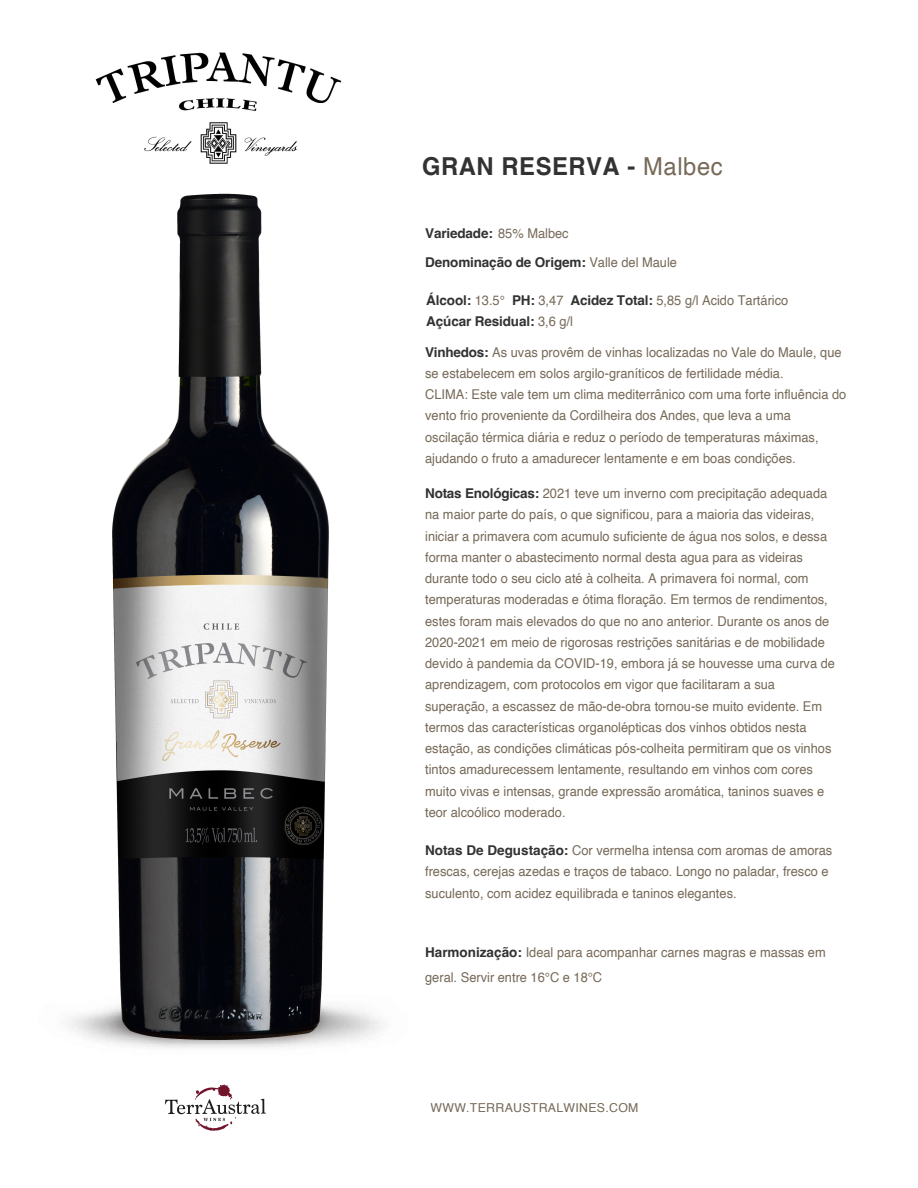
<style>
.page{position:relative;width:918px;height:1188px;background:#fff}
.page>*{position:absolute;margin:0;border:0;box-sizing:border-box;transform-origin:0 0}
.t1{font:700 24.75px "Helvetica";letter-spacing:.025em;color:#313231;scale:.96 1}
.t2{font:13.5px/21.3px "Helvetica";color:#766958;scale:.95 1}
.t3{font:700 13.5px/29.1px "Helvetica";letter-spacing:-.01em;color:#313231}
.t4{font:12.3px "Helvetica";letter-spacing:.025em;color:#766958}
.s1{font-weight:400;color:#766958}
.s2{font-weight:700;color:#313231}
</style>
<div class="page">
<svg style="left:165px;top:1084px;width:101px;height:47px"></svg>
<img style="left:112px;top:193px;width:217px;height:766px">
<img style="left:69px;top:959px;width:314px;height:90px">
<img style="left:95px;top:52px;width:247px;height:112px">
<h1 class="t1" style="left:422px;top:152px;width:315px">GRAN RESERVA - <span class="s1">Malbec</span></h1>
<p class="t3" style="left:425px;top:221px;width:253px">Variedade: <span class="s1">85% Malbec<br></span>Denominação de Origem: <span class="s1">Valle del Maule</span></p>
<p class="t3" style="left:426px;top:291px;width:364px;line-height:21.3px">Álcool: <span class="s1">13.5°</span> PH: <span class="s1">3,47</span> Acidez Total: <span class="s1">5,85 g/l Acido Tartárico<br></span>Açúcar Residual: <span class="s1">3,6 g/l</span></p>
<p class="t2" style="left:425px;top:342px;width:445px"><span class="s2">Vinhedos:</span> As uvas provêm de vinhas localizadas no Vale do Maule, que se estabelecem em solos argilo-graníticos de fertilidade média.<br>CLIMA: Este vale tem um clima mediterrânico com uma forte influência do vento frio proveniente da Cordilheira dos Andes, que leva a uma oscilação térmica diária e reduz o período de temperaturas máximas, ajudando o fruto a amadurecer lentamente e em boas condições.</p>
<p class="t2" style="left:425px;top:483px;width:433px"><span class="s2">Notas Enológicas:</span> 2021 teve um inverno com precipitação adequada na maior parte do país, o que significou, para a maioria das videiras, iniciar a primavera com acumulo suficiente de água nos solos, e dessa forma manter o abastecimento normal desta agua para as videiras durante todo o seu ciclo até à colheita. A primavera foi normal, com temperaturas moderadas e ótima floração. Em termos de rendimentos, estes foram mais elevados do que no ano anterior. Durante os anos de 2020-2021 em meio de rigorosas restrições sanitárias e de mobilidade devido à pandemia da COVID-19, embora já se houvesse uma curva de aprendizagem, com protocolos em vigor que facilitaram a sua superação, a escassez de mão-de-obra tornou-se muito evidente. Em termos das características organolépticas dos vinhos obtidos nesta estação, as condições climáticas pós-colheita permitiram que os vinhos tintos amadurecessem lentamente, resultando em vinhos com cores muito vivas e intensas, grande expressão aromática, taninos suaves e teor alcoólico moderado.</p>
<p class="t2" style="left:425px;top:840px;width:430px"><span class="s2">Notas De Degustação:</span> Cor vermelha intensa com aromas de amoras frescas, cerejas azedas e traços de tabaco. Longo no paladar, fresco e suculento, com acidez equilibrada e taninos elegantes.</p>
<p class="t2" style="left:425px;top:939px;width:423px;line-height:25.5px"><span class="s2">Harmonização:</span> Ideal para acompanhar carnes magras e massas em geral. Servir entre 16°C e 18°C</p>
<p class="t4" style="left:430px;top:1098px;width:209px">WWW.TERRAUSTRALWINES.COM</p>
</div>
